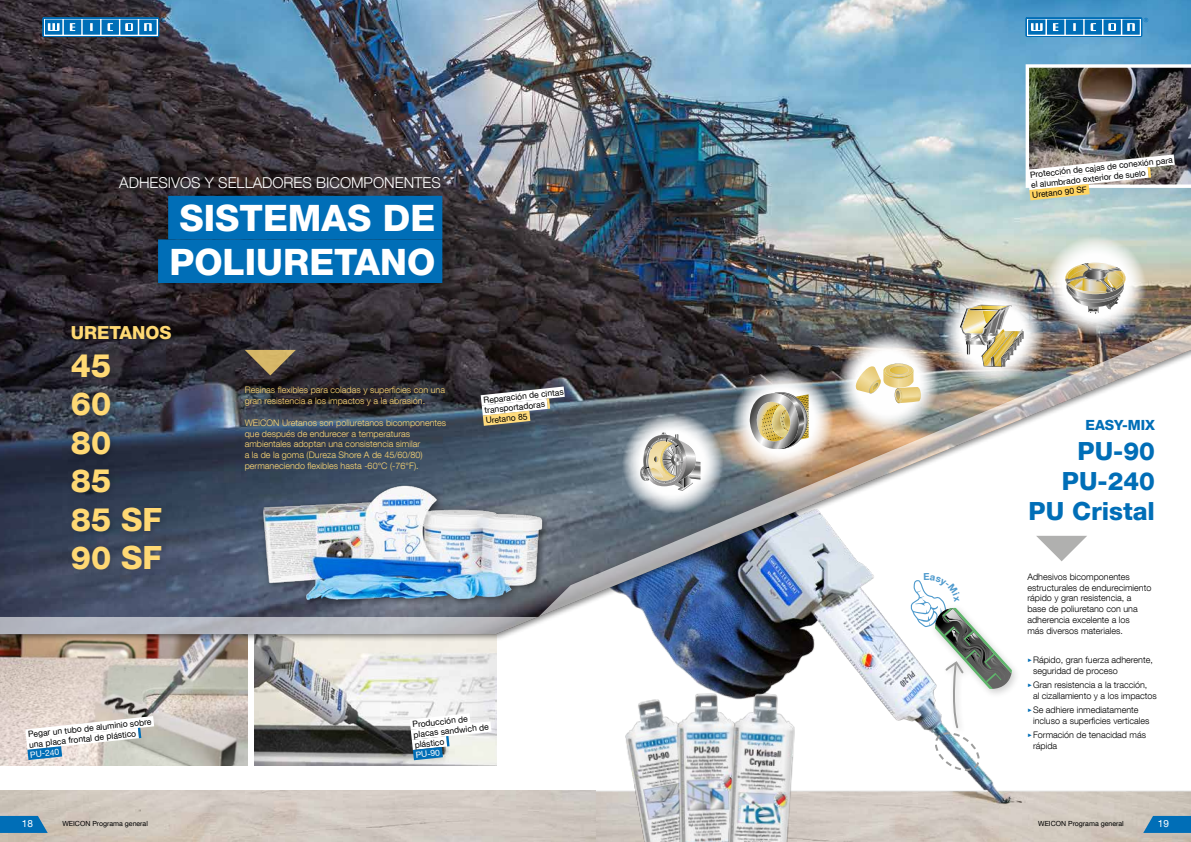
<style>
.page{position:relative;width:1191px;height:842px;background:#fff}
.page>*{position:absolute;margin:0;border:0;box-sizing:border-box;transform-origin:0 0}
.t1{font:800 36.3px/43.6px "Helvetica Neue LT Com";color:#fff}
.t2{font:800 32px/38.4px "Helvetica Neue LT Com";color:#ffd974}
.t3{font:800 25px/30px "Helvetica Neue LT Com";color:#006eb7;text-align:right}
.t4{font:800 18px "Helvetica Neue LT Com";color:#ffd974}
.t5{font:300 15px "Helvetica Neue LT Com";color:#fff}
.t6{font:800 14px "Helvetica Neue LT Com";color:#006eb7}
.t7{font:10px "Helvetica Neue LT Com";color:#fff}
.t8{font:300 9px/10.8px "Helvetica Neue LT Com";color:#000}
.t9{font:300 9px/10.8px "Helvetica Neue LT Com";color:#ffd974}
.t10{font:8.5px/10.2px "Helvetica Neue LT Com";color:#000}
.t11{font:8.5px "Helvetica Neue LT Com";color:#fff}
.t12{font:7px "Helvetica Neue LT Com";color:#000}
.s1{font-family:"Arial";font-weight:400;font-size:5px;color:#006eb7}
</style>
<div class="page">
<img style="left:254px;top:642px;width:243px;height:124px">
<img style="left:0;top:642px;width:248px;height:124px">
<img style="left:595px;top:642px;width:596px;height:200px">
<img style="left:0;top:0;width:1191px;height:634px">
<svg style="left:1025px;top:17px;width:123px;height:20px;background:#3f92c8"></svg>
<div style="left:259px;top:482px;width:292px;height:126px;background:#000;opacity:.5"></div>
<img style="left:258px;top:484px;width:280px;height:122px">
<img style="left:609px;top:682px;width:60px;height:160px">
<img style="left:669px;top:680px;width:46px;height:162px">
<svg style="left:0;top:617px;width:538px;height:17px;background:#b7bac1"></svg>
<div style="left:930px;top:603px;width:91px;height:95px;background:#fff"></div>
<svg style="left:936px;top:277px;width:114px;height:115px"></svg>
<svg style="left:1038px;top:229px;width:114px;height:114px"></svg>
<svg style="left:1065px;top:258px;width:60px;height:36px"></svg>
<img style="left:538px;top:294px;width:653px;height:323px">
<svg style="left:43px;top:17px;width:122px;height:20px;background:#3f8dc1"></svg>
<img style="left:715px;top:676px;width:94px;height:166px">
<svg style="left:0;top:816px;width:48px;height:17px"></svg>
<svg style="left:1143px;top:816px;width:48px;height:17px"></svg>
<svg style="left:14px;top:710px;width:151px;height:56px"></svg>
<svg style="left:399px;top:707px;width:98px;height:59px"></svg>
<div style="left:68px;top:321px;width:111px;height:256px;background:#000;opacity:.2"></div>
<svg style="left:470px;top:380px;width:105px;height:52px"></svg>
<img style="left:1016px;top:64px;width:175px;height:143px">
<svg style="left:245px;top:350px;width:51px;height:25px"></svg>
<div style="left:117px;top:173px;width:344px;height:129px;background:#000;opacity:.2"></div>
<div style="left:168px;top:196px;width:274px;height:43px;background:#006eb7"></div>
<div style="left:158px;top:239px;width:284px;height:44px;background:#006eb7"></div>
<svg style="left:910px;top:573px;width:106px;height:198px"></svg>
<h3 class="t5" style="left:119px;top:173px;width:323px">ADHESIVOS Y SELLADORES BICOMPONENTES</h3>
<h1 class="t1" style="left:169px;top:197px;width:267px">SISTEMAS DE<br>POLIURETANO</h1>
<h3 class="t4" style="left:71px;top:321px;width:102px">URETANOS</h3>
<h2 class="t2" style="left:71px;top:346px;width:93px">45<br>60<br>80<br>85<br>85 SF<br>90 SF</h2>
<p class="t9" style="left:245px;top:384px;width:202px">Resinas flexibles para coladas y superficies con una gran resistencia a los impactos y a la abrasión.</p>
<p class="t9" style="left:245px;top:417px;width:203px">WEICON Uretanos son poliuretanos bicomponentes que después de endurecer a temperaturas ambientales adoptan una consistencia similar<br>a la de la goma (Dureza Shore A de 45/60/80) permaneciendo flexibles hasta -60°C (-76°F).</p>
<p class="t10" style="left:483px;top:395px;width:82px;rotate:-6deg">Reparación de cintas transportadoras<br>Uretano 85</p>
<p class="t10" style="left:28px;top:729px;width:125px;rotate:-6deg">Pegar un tubo de aluminio sobre una placa frontal de plástico</p>
<p class="t11" style="left:30px;top:749px;width:31px;rotate:-6deg">PU-240</p>
<p class="t10" style="left:412px;top:719px;width:77px;rotate:-6deg">Producción de placas sandwich de plástico</p>
<p class="t11" style="left:415px;top:750px;width:26px;rotate:-6deg">PU-90</p>
<p class="t10" style="left:1029px;top:169px;width:145px;rotate:-6deg">Protección de cajas de conexión para el alumbrado exterior de suelo<br>Uretano 90 SF</p>
<h3 class="t6" style="left:1085px;top:417px;width:71px">EASY-MIX</h3>
<h3 class="t3" style="left:1028px;top:436px;width:128px">PU-90<br>PU-240<br>PU Cristal</h3>
<p class="t8" style="left:1027px;top:571px;width:126px">Adhesivos bicomponentes estructurales de endurecimiento rápido y gran resistencia, a base de poliuretano con una adherencia excelente a los<br>más diversos materiales.</p>
<p class="t8" style="left:1033px;top:655px;width:121px;text-indent:-6px"><span class="s1">►</span>Rápido, gran fuerza adherente, seguridad de proceso</p>
<p class="t8" style="left:1033px;top:679px;width:125px;text-indent:-6px"><span class="s1">►</span>Gran resistencia a la tracción,<br>al cizallamiento y a los impactos</p>
<p class="t8" style="left:1033px;top:704px;width:118px;text-indent:-6px"><span class="s1">►</span>Se adhiere inmediatamente incluso a superficies verticales</p>
<p class="t8" style="left:1033px;top:729px;width:115px;text-indent:-6px"><span class="s1">►</span>Formación de tenacidad más rápida</p>
<p class="t7" style="left:22px;top:817px;width:13px">18</p>
<p class="t7" style="left:1157px;top:817px;width:13px">19</p>
<p class="t12" style="left:62px;top:819px;width:87px">WEICON Programa general</p>
<p class="t12" style="left:1038px;top:819px;width:87px">WEICON Programa general</p>
</div>
